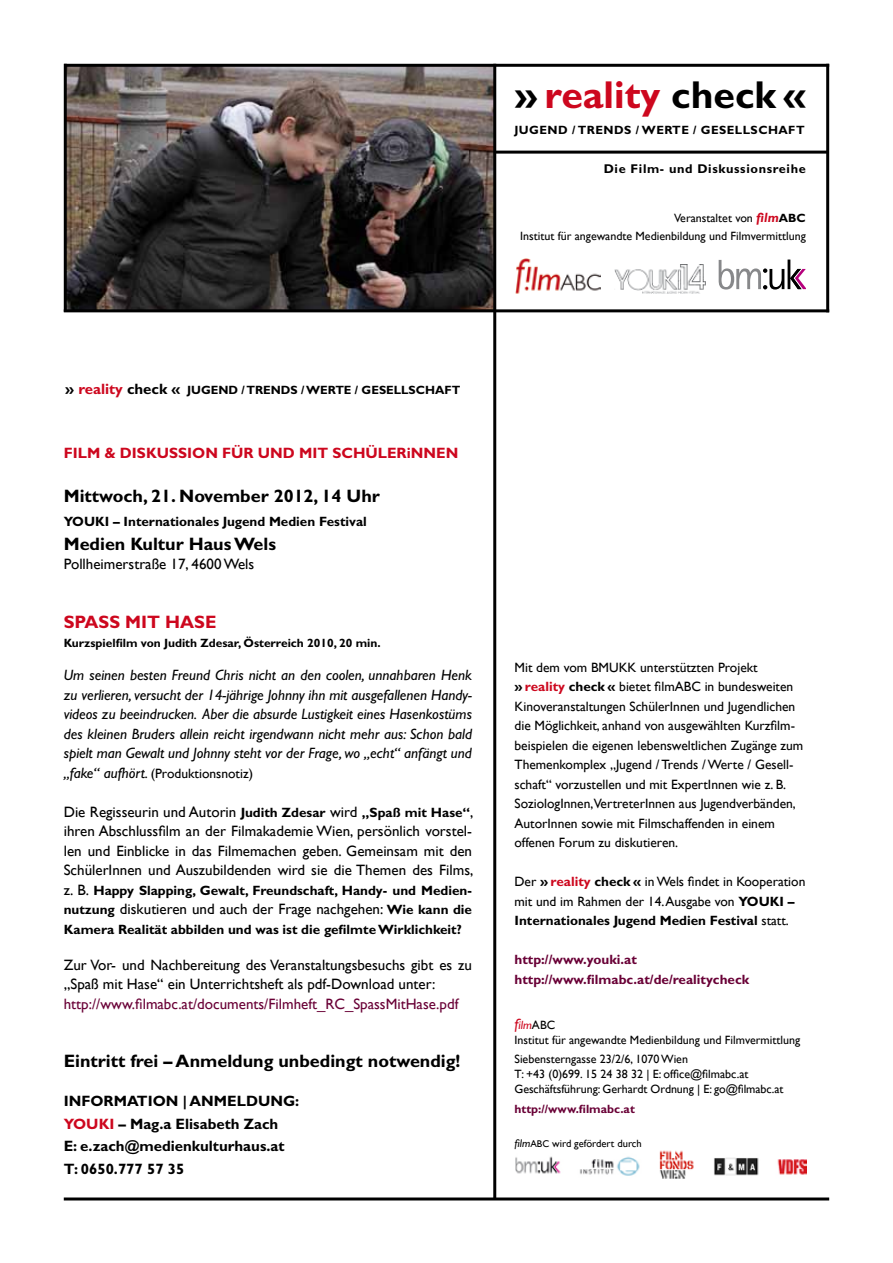
<style>
.page{position:relative;width:893px;height:1263px;background:#fff}
.page>*{position:absolute;margin:0;border:0;box-sizing:border-box;transform-origin:0 0}
.t1{font:700 39px "Gill Sans";color:#000}
.t2{font:700 18px "Gill Sans";color:#000}
.t3{font:700 18px "Gill Sans";color:#cd071e}
.t4{font:15px/19.5px "Gill Sans";color:#000;text-align:justify}
.t5{font:italic 15px/19.5px "Gill Sans";color:#000;text-align:justify}
.t6{font:700 15px/22.5px "Gill Sans";color:#000}
.t7{font:15px "Gill Sans";color:#690036}
.t8{font:700 15px "Gill Sans";color:#cd071e}
.t9{font:13.5px/19.5px "Gill Sans";color:#000}
.t10{font:700 13.5px "Gill Sans";color:#000}
.t11{font:700 13.5px/19.5px "Gill Sans";color:#690036}
.t12{font:700 12.75px "Gill Sans";letter-spacing:.05em;color:#000}
.t13{font:12px/15px "Gill Sans";color:#000}
.t14{font:700 12px "Gill Sans";color:#000}
.t15{font:700 12px "Gill Sans";letter-spacing:.04em;color:#000}
.t16{font:700 12px "Gill Sans";color:#690036}
.t17{font:10.5px "Gill Sans";color:#000}
.s1{color:#cd071e}
.s2{font-weight:700;font-style:italic;font-size:13.5px;color:#cd071e}
.s3{font-weight:700}
.s4{font-size:15px}
.s5{font-size:15px;color:#cd071e}
.s6{font-style:italic;font-size:15px}
.s7{font-weight:700;font-size:13.5px}
.s8{font-weight:400;font-size:15px}
.s9{font-weight:700;color:#cd071e}
.s10{font-style:italic;font-size:15px;color:#cd071e}
.s11{font-style:italic;color:#cd071e}
.s12{font-style:italic;font-size:11.25px}
.s13{font-size:9.75px}
</style>
<div class="page">
<img style="left:67px;top:67px;width:426px;height:242px">
<hr style="left:495px;top:151px;width:333px;height:3px;background:#000">
<hr style="left:826px;top:64px;width:3px;height:248px;background:#000">
<hr style="left:64px;top:1197px;width:765px;height:3px;background:#000">
<img style="left:614px;top:264px;width:92px;height:30px">
<svg style="left:719px;top:260px;width:87px;height:30px"></svg>
<img style="left:516px;top:259px;width:85px;height:35px">
<hr style="left:493px;top:64px;width:3px;height:1135px;background:#000">
<hr style="left:64px;top:64px;width:765px;height:3px;background:#000">
<hr style="left:64px;top:309px;width:765px;height:3px;background:#000">
<hr style="left:64px;top:64px;width:3px;height:248px;background:#000">
<img style="left:515px;top:1150px;width:291px;height:29px">
<h1 class="t1" style="left:514px;top:72px;width:293px">» <span class="s1">reality</span> check «</h1>
<p class="t15" style="left:514px;top:123px;width:292px">jugend / trends / werte / gesellschaft</p>
<p class="t12" style="left:604px;top:161px;width:204px">Die Film- und Diskussionsreihe</p>
<p class="t13" style="left:520px;top:209px;width:287px;line-height:18px;text-align:right">Veranstaltet von <span class="s2">film</span><span class="s3">ABC<br></span>Institut für angewandte Medienbildung und Filmvermittlung</p>
<p class="t14" style="left:65px;top:383px;width:397px"><span class="s4">»</span> <span class="s5">reality</span> <span class="s4">check «</span> Jugend / Trends / Werte / Gesellschaft</p>
<p class="t8" style="left:64px;top:444px;width:396px">Film &amp; Diskussion für und mit Schülerinnen</p>
<h2 class="t2" style="left:64px;top:485px;width:318px">Mittwoch, 21. November 2012, 14 Uhr</h2>
<p class="t10" style="left:64px;top:513px;width:305px">YOUKI – Internationales Jugend Medien Festival</p>
<h2 class="t2" style="left:64px;top:533px;width:214px">Medien Kultur Haus Wels</h2>
<p class="t4" style="left:64px;top:554px;width:192px">Pollheimerstraße 17, 4600 Wels</p>
<h2 class="t3" style="left:64px;top:611px;width:34px">SPASS</h2>
<h2 class="t3" style="left:125px;top:611px;width:54px">MIT HASE</h2>
<p class="t14" style="left:64px;top:636px;width:318px">Kurzspielfilm von Judith Zdesar, Österreich 2010, 20 min.</p>
<p class="t5" style="left:64px;top:665px;width:410px">Um seinen besten Freund Chris nicht an den coolen, unnahbaren Henk zu verlieren, versucht der 14-jährige Johnny ihn mit ausgefallenen Handy&shy;videos zu beeindrucken. Aber die absurde Lustigkeit eines Hasenkostüms des kleinen Bruders allein reicht irgendwann nicht mehr aus: Schon bald spielt man Gewalt und Johnny steht vor der Frage, wo „echt“ anfängt und</p>
<p class="t9" style="left:64px;top:763px;width:191px"><span class="s6">„fake“ aufhört.</span> (Produktionsnotiz)</p>
<p class="t4" style="left:64px;top:802px;width:411px">Die Regisseurin und Autorin <span class="s7">Judith Zdesar</span> wird <span class="s7">„Spaß mit Hase“</span>, ihren Abschlussfilm an der Filmakademie Wien, persönlich vorstel&shy;len und Einblicke in das Filmemachen geben. Gemeinsam mit den SchülerInnen und Auszubildenden wird sie die Themen des Films,</p>
<p class="t10" style="left:64px;top:882px;width:410px"><span class="s8">z. B.</span> Happy Slapping, Gewalt, Freundschaft, Handy- und Medien-</p>
<p class="t4" style="left:64px;top:899px;width:410px"><span class="s7">nutzung</span> diskutieren und auch der Frage nachgehen: <span class="s7">Wie kann die</span></p>
<p class="t10" style="left:64px;top:921px;width:399px">Kamera Realität abbilden und was ist die gefilmte Wirklichkeit?</p>
<p class="t4" style="left:64px;top:955px;width:410px">Zur Vor- und Nachbereitung des Veranstaltungsbesuchs gibt es zu „Spaß mit Hase“ ein Unterrichtsheft als pdf-Download unter:</p>
<p class="t7" style="left:64px;top:995px;width:396px">http://www.filmabc.at/documents/Filmheft_RC_SpassMitHase.pdf</p>
<h2 class="t2" style="left:64px;top:1050px;width:398px">Eintritt frei – Anmeldung unbedingt notwendig!</h2>
<p class="t6" style="left:64px;top:1090px;width:237px">Information | Anmeldung:<br><span class="s1">YOUKI</span> – Mag.a Elisabeth Zach<br>E: e.zach@medienkulturhaus.at<br>T: 0650.777 57 35</p>
<p class="t9" style="left:514px;top:657px;width:290px">Mit dem vom BMUKK unterstützten Projekt<br><span class="s3">»</span> <span class="s9">reality</span> <span class="s3">check «</span> bietet filmABC in bundesweiten Kinoveranstaltungen SchülerInnen und Jugendlichen die Möglichkeit, anhand von ausgewählten Kurzfilm&shy;beispielen die eigenen lebensweltlichen Zugänge zum Themenkomplex „Jugend / Trends / Werte / Gesell&shy;schaft“ vorzustellen und mit ExpertInnen wie z. B.<br>SoziologInnen,VertreterInnen aus Jugendverbänden, AutorInnen sowie mit Filmschaffenden in einem offenen Forum zu diskutieren.</p>
<p class="t9" style="left:514px;top:872px;width:292px">Der <span class="s3">»</span> <span class="s9">reality</span> <span class="s3">check «</span> in Wels findet in Kooperation mit und im Rahmen der 14. Ausgabe von <span class="s3">YOUKI –<br>Internationales Jugend Medien Festival</span> statt.</p>
<p class="t11" style="left:514px;top:950px;width:236px">http://www.youki.at http://www.filmabc.at/de/realitycheck</p>
<p class="t13" style="left:514px;top:1017px;width:287px"><span class="s10">f</span><span class="s11">ilm</span>ABC<br>Institut für angewandte Medienbildung und Filmvermittlung</p>
<p class="t13" style="left:514px;top:1051px;width:271px">Siebensterngasse 23/2/6, 1070 Wien<br>T: +43 (0)699. 15 24 38 32 | E: office@filmabc.at<br>Geschäftsführung: Gerhardt Ordnung | E: go@filmabc.at</p>
<p class="t16" style="left:514px;top:1101px;width:122px">http://www.filmabc.at</p>
<p class="t17" style="left:514px;top:1138px;width:129px"><span class="s12">film</span><span class="s13">ABC</span> wird gefördert durch</p>
</div>
